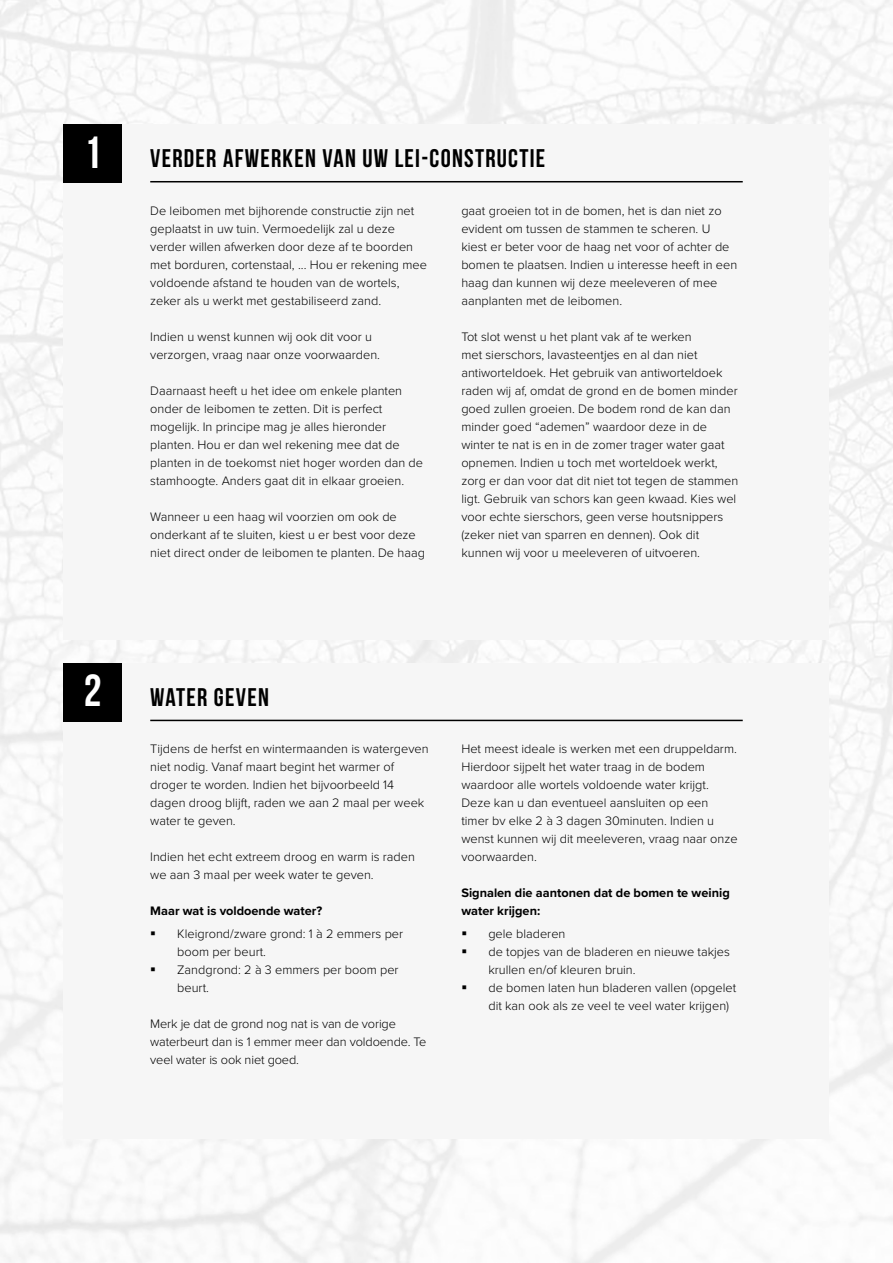
<style>
.page{position:relative;width:893px;height:1263px;background:#fff}
.page>*{position:absolute;margin:0;border:0;box-sizing:border-box;transform-origin:0 0}
.t1{font:700 45px "Bebas Neue";color:#fff}
.t2{font:700 25.5px "Bebas Neue";letter-spacing:.05em;color:#000}
.t3{font:300 12.75px/18px "Proxima Nova";color:#000}
.t4{font:700 12.75px/18px "Proxima Nova";color:#000}
</style>
<div class="page">
<img style="left:0;top:0;width:893px;height:1263px">
<div style="left:64px;top:124px;width:765px;height:516px;background:#f6f6f6"></div>
<div style="left:64px;top:663px;width:765px;height:475px;background:#f6f6f6"></div>
<hr style="left:150px;top:181px;width:593px;height:1px;background:#000">
<hr style="left:150px;top:720px;width:593px;height:1px;background:#000">
<div style="left:64px;top:124px;width:58px;height:58px;background:#000"></div>
<div style="left:64px;top:663px;width:58px;height:58px;background:#000"></div>
<h1 class="t1" style="left:84px;top:127px;width:19px">1</h1>
<h1 class="t1" style="left:84px;top:666px;width:19px">2</h1>
<h2 class="t2" style="left:150px;top:144px;width:397px">VERDER AFWERKEN VAN UW LEI-CONSTRUCTIE</h2>
<p class="t3" style="left:150px;top:201px;width:278px">De leibomen met bijhorende constructie zijn net geplaatst in uw tuin. Vermoedelijk zal u deze verder willen afwerken door deze af te boorden met borduren, cortenstaal, ... Hou er rekening mee voldoende afstand te houden van de wortels, zeker als u werkt met gestabiliseerd zand.</p>
<p class="t3" style="left:150px;top:327px;width:231px">Indien u wenst kunnen wij ook dit voor u verzorgen, vraag naar onze voorwaarden.</p>
<p class="t3" style="left:150px;top:381px;width:274px">Daarnaast heeft u het idee om enkele planten onder de leibomen te zetten. Dit is perfect mogelijk. In principe mag je alles hieronder planten. Hou er dan wel rekening mee dat de planten in de toekomst niet hoger worden dan de stamhoogte. Anders gaat dit in elkaar groeien.</p>
<p class="t3" style="left:150px;top:507px;width:276px">Wanneer u een haag wil voorzien om ook de onderkant af te sluiten, kiest u er best voor deze niet direct onder de leibomen te planten. De haag</p>
<p class="t3" style="left:461px;top:201px;width:277px">gaat groeien tot in de bomen, het is dan niet zo evident om tussen de stammen te scheren. U kiest er beter voor de haag net voor of achter de bomen te plaatsen. Indien u interesse heeft in een haag dan kunnen wij deze meeleveren of mee aanplanten met de leibomen.</p>
<p class="t3" style="left:461px;top:327px;width:278px">Tot slot wenst u het plant vak af te werken<br>met sierschors, lavasteentjes en al dan niet antiworteldoek. Het gebruik van antiworteldoek raden wij af, omdat de grond en de bomen minder goed zullen groeien. De bodem rond de kan dan minder goed “ademen” waardoor deze in de winter te nat is en in de zomer trager water gaat opnemen. Indien u toch met worteldoek werkt, zorg er dan voor dat dit niet tot tegen de stammen ligt. Gebruik van schors kan geen kwaad. Kies wel voor echte sierschors, geen verse houtsnippers (zeker niet van sparren en dennen). Ook dit kunnen wij voor u meeleveren of uitvoeren.</p>
<h2 class="t2" style="left:150px;top:683px;width:120px">WATER GEVEN</h2>
<p class="t3" style="left:150px;top:739px;width:280px">Tijdens de herfst en wintermaanden is watergeven niet nodig. Vanaf maart begint het warmer of droger te worden. Indien het bijvoorbeeld 14 dagen droog blijft, raden we aan 2 maal per week water te geven.</p>
<p class="t3" style="left:150px;top:847px;width:266px">Indien het echt extreem droog en warm is raden we aan 3 maal per week water te geven.</p>
<p class="t4" style="left:150px;top:902px;width:174px">Maar wat is voldoende water?</p>
<p class="t3" style="left:177px;top:924px;width:227px">Kleigrond/zware grond: 1 à 2 emmers per boom per beurt.<br>Zandgrond: 2 à 3 emmers per boom per beurt.</p>
<p class="t3" style="left:150px;top:1014px;width:278px">Merk je dat de grond nog nat is van de vorige waterbeurt dan is 1 emmer meer dan voldoende. Te veel water is ook niet goed.</p>
<p class="t3" style="left:461px;top:739px;width:278px">Het meest ideale is werken met een druppeldarm.<br>Hierdoor sijpelt het water traag in de bodem waardoor alle wortels voldoende water krijgt.<br>Deze kan u dan eventueel aansluiten op een timer bv elke 2 à 3 dagen 30minuten. Indien u wenst kunnen wij dit meeleveren, vraag naar onze voorwaarden.</p>
<p class="t4" style="left:461px;top:884px;width:270px">Signalen die aantonen dat de bomen te weinig water krijgen:</p>
<p class="t3" style="left:488px;top:924px;width:249px">gele bladeren<br>de topjes van de bladeren en nieuwe takjes krullen en/of kleuren bruin.<br>de bomen laten hun bladeren vallen (opgelet dit kan ook als ze veel te veel water krijgen)</p>
</div>
